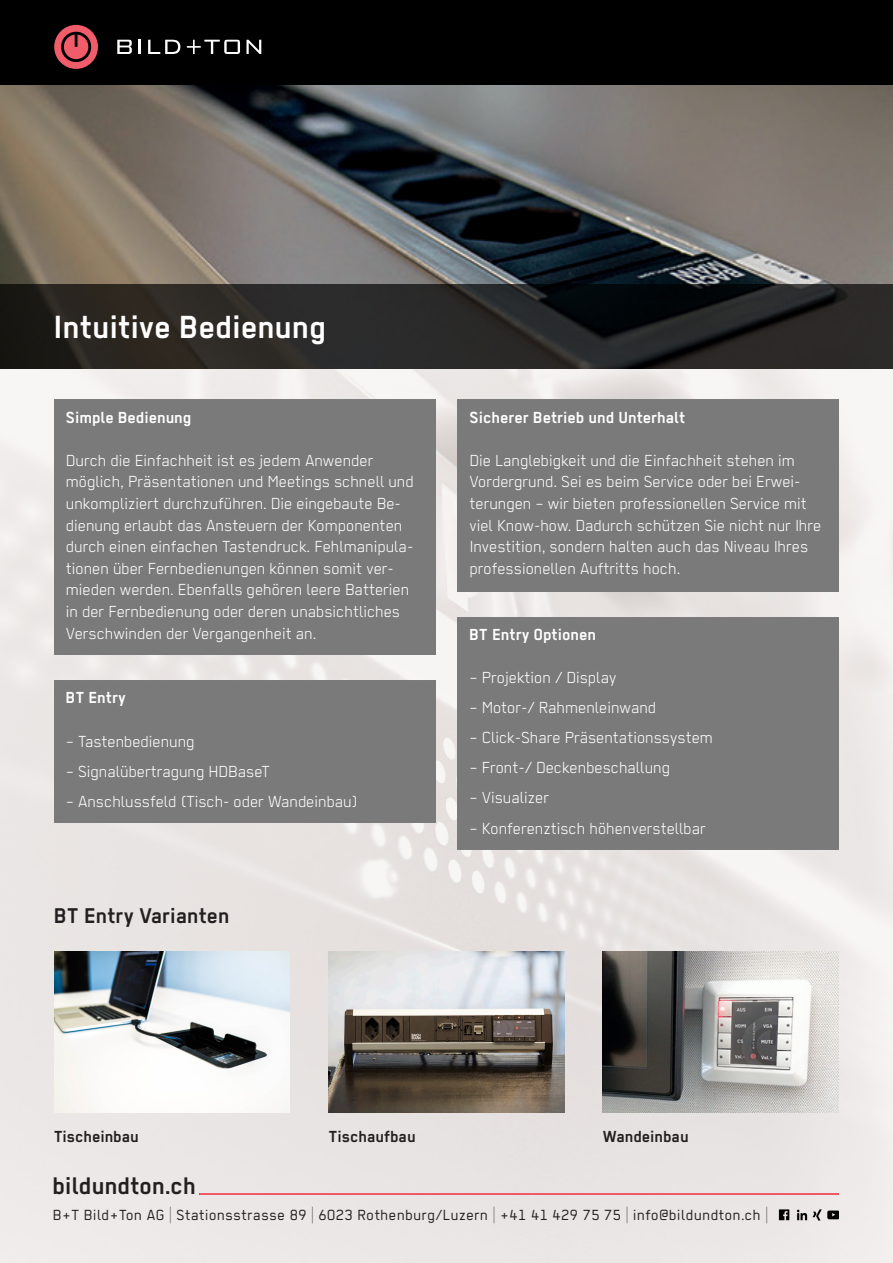
<style>
.page{position:relative;width:893px;height:1263px;background:#fff}
.page>*{position:absolute;margin:0;border:0;box-sizing:border-box;transform-origin:0 0}
.t1{font:700 36px "Regular";color:#fff}
.t2{font:700 27px "Regular";color:#231f20}
.t3{font:700 24px "Regular";color:#231f20}
.t4{font:300 18px/21.6px "Regular";color:#fff}
.t5{font:700 18px "Regular";color:#fff}
.t6{font:700 18px "Regular";color:#231f20}
.t7{font:16.5px "Regular";letter-spacing:.03em;color:#231f20}
</style>
<div class="page">
<img style="left:0;top:85px;width:893px;height:200px">
<div style="left:0;top:0;width:893px;height:85px;background:#000"></div>
<img style="left:0;top:285px;width:893px;height:978px">
<div style="left:54px;top:400px;width:381px;height:255px;background:#7a7a7a"></div>
<div style="left:54px;top:680px;width:381px;height:142px;background:#7a7a7a"></div>
<div style="left:458px;top:400px;width:381px;height:191px;background:#7a7a7a"></div>
<div style="left:458px;top:617px;width:381px;height:232px;background:#7a7a7a"></div>
<img style="left:777px;top:1208px;width:62px;height:15px">
<img style="left:54px;top:951px;width:235px;height:162px">
<img style="left:329px;top:951px;width:235px;height:162px">
<img style="left:603px;top:951px;width:236px;height:162px">
<svg style="left:117px;top:40px;width:15px;height:14px"></svg>
<hr style="left:138px;top:40px;width:3px;height:14px;background:#fff">
<svg style="left:148px;top:40px;width:32px;height:14px"></svg>
<svg style="left:187px;top:40px;width:53px;height:14px"></svg>
<svg style="left:246px;top:40px;width:15px;height:14px"></svg>
<svg style="left:54px;top:25px;width:44px;height:43px"></svg>
<div style="left:64px;top:35px;width:24px;height:24px;background:#f05c69;border-radius:12px"></div>
<div style="left:200px;top:1193px;width:639px;height:1px;border:1px solid #f05c69"></div>
<h1 class="t1" style="left:54px;top:308px;width:275px">Intuitive Bedienung</h1>
<p class="t5" style="left:66px;top:407px;width:127px">Simple Bedienung</p>
<p class="t4" style="left:66px;top:449px;width:349px">Durch die Einfachheit ist es jedem Anwender möglich, Präsentationen und Meetings schnell und unkompliziert durchzuführen. Die eingebaute Be&shy;dienung erlaubt das Ansteuern der Komponenten durch einen einfachen Tastendruck. Fehlmanipula&shy;tionen über Fernbedienungen können somit ver&shy;mieden werden. Ebenfalls gehören leere Batterien in der Fernbedienung oder deren unabsichtliches Verschwinden der Vergangenheit an.</p>
<p class="t5" style="left:66px;top:688px;width:62px">BT Entry</p>
<p class="t4" style="left:66px;top:730px;width:130px">– Tastenbedienung</p>
<p class="t4" style="left:66px;top:760px;width:205px">– Signalübertragung HDBaseT</p>
<p class="t4" style="left:66px;top:790px;width:293px">– Anschlussfeld (Tisch- oder Wandeinbau)</p>
<h3 class="t3" style="left:54px;top:902px;width:177px">BT Entry Varianten</h3>
<p class="t5" style="left:470px;top:407px;width:218px">Sicherer Betrieb und Unterhalt</p>
<p class="t4" style="left:470px;top:449px;width:353px">Die Langlebigkeit und die Einfachheit stehen im Vordergrund. Sei es beim Service oder bei Erwei&shy;terungen – wir bieten professionellen Service mit viel Know-how. Dadurch schützen Sie nicht nur Ihre Investition, sondern halten auch das Niveau Ihres professionellen Auftritts hoch.</p>
<p class="t5" style="left:470px;top:625px;width:128px">BT Entry Optionen</p>
<p class="t4" style="left:470px;top:667px;width:148px">– Projektion / Display</p>
<p class="t4" style="left:470px;top:697px;width:188px">– Motor-/ Rahmenleinwand</p>
<p class="t4" style="left:470px;top:727px;width:245px">– Click-Share Präsentationssystem</p>
<p class="t4" style="left:470px;top:757px;width:202px">– Front-/ Deckenbeschallung</p>
<p class="t4" style="left:470px;top:787px;width:81px">– Visualizer</p>
<p class="t4" style="left:470px;top:817px;width:238px">– Konferenztisch höhenverstellbar</p>
<p class="t6" style="left:54px;top:1126px;width:87px">Tischeinbau</p>
<p class="t6" style="left:329px;top:1126px;width:89px">Tischaufbau</p>
<p class="t6" style="left:603px;top:1126px;width:88px">Wandeinbau</p>
<h2 class="t2" style="left:53px;top:1171px;width:145px">bildundton.ch</h2>
<p class="t7" style="left:53px;top:1206px;width:716px">B+T Bild+Ton AG | Stationsstrasse 89 | 6023 Rothenburg/Luzern | +41 41 429 75 75 | info@bildundton.ch |</p>
</div>
